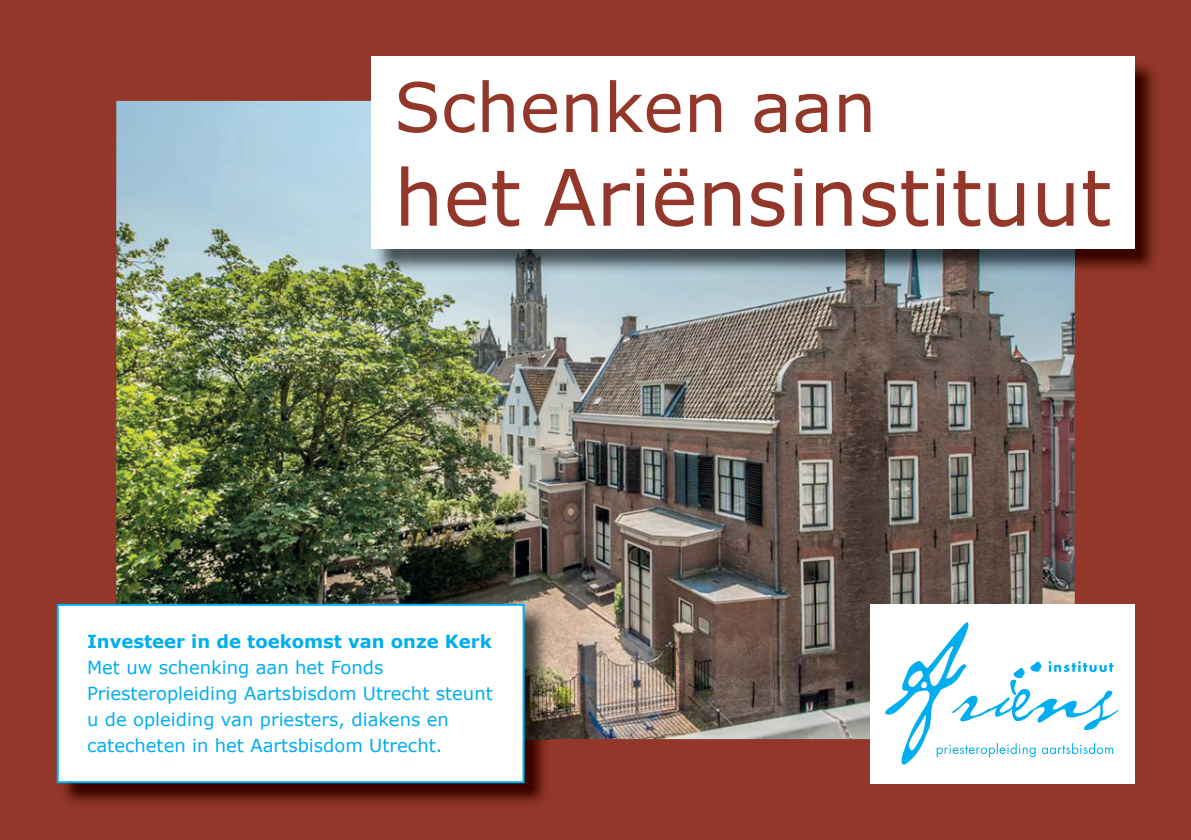
<style>
.page{position:relative;width:1191px;height:840px;background:#fff}
.page>*{position:absolute;margin:0;border:0;box-sizing:border-box;transform-origin:0 0}
.t1{font:78px "Verdana";color:#93372a}
.t2{font:68.2px "Verdana";color:#93372a}
.t3{font:18px/26px "Verdana";color:#00aeef}
.t4{font:700 18px "Verdana";color:#00aeef}
</style>
<div class="page">
<div style="left:0;top:0;width:1191px;height:839px;background:#93372a"></div>
<img style="left:116px;top:101px;width:958px;height:637px">
<div style="left:869px;top:603px;width:265px;height:179px;background:#fff"></div>
<img style="left:1074px;top:59px;width:81px;height:215px">
<img style="left:374px;top:248px;width:700px;height:26px">
<div style="left:371px;top:57px;width:763px;height:191px;background:#fff"></div>
<svg style="left:885px;top:622px;width:233px;height:142px"></svg>
<img style="left:59px;top:738px;width:491px;height:66px">
<img style="left:524px;top:606px;width:26px;height:132px">
<div style="left:58px;top:604px;width:465px;height:177px;background:#fff"></div>
<div style="left:57px;top:603px;width:467px;height:179px;border:2px solid #00aeef"></div>
<h2 class="t2" style="left:394px;top:60px;width:483px">Schenken aan</h2>
<h1 class="t1" style="left:394px;top:143px;width:718px">het Ariënsinstituut</h1>
<p class="t4" style="left:87px;top:628px;width:406px">Investeer in de toekomst van onze Kerk</p>
<p class="t3" style="left:87px;top:653px;width:407px">Met uw schenking aan het Fonds Priesteropleiding Aartsbisdom Utrecht steunt u de opleiding van priesters, diakens en catecheten in het Aartsbisdom Utrecht.</p>
</div>
